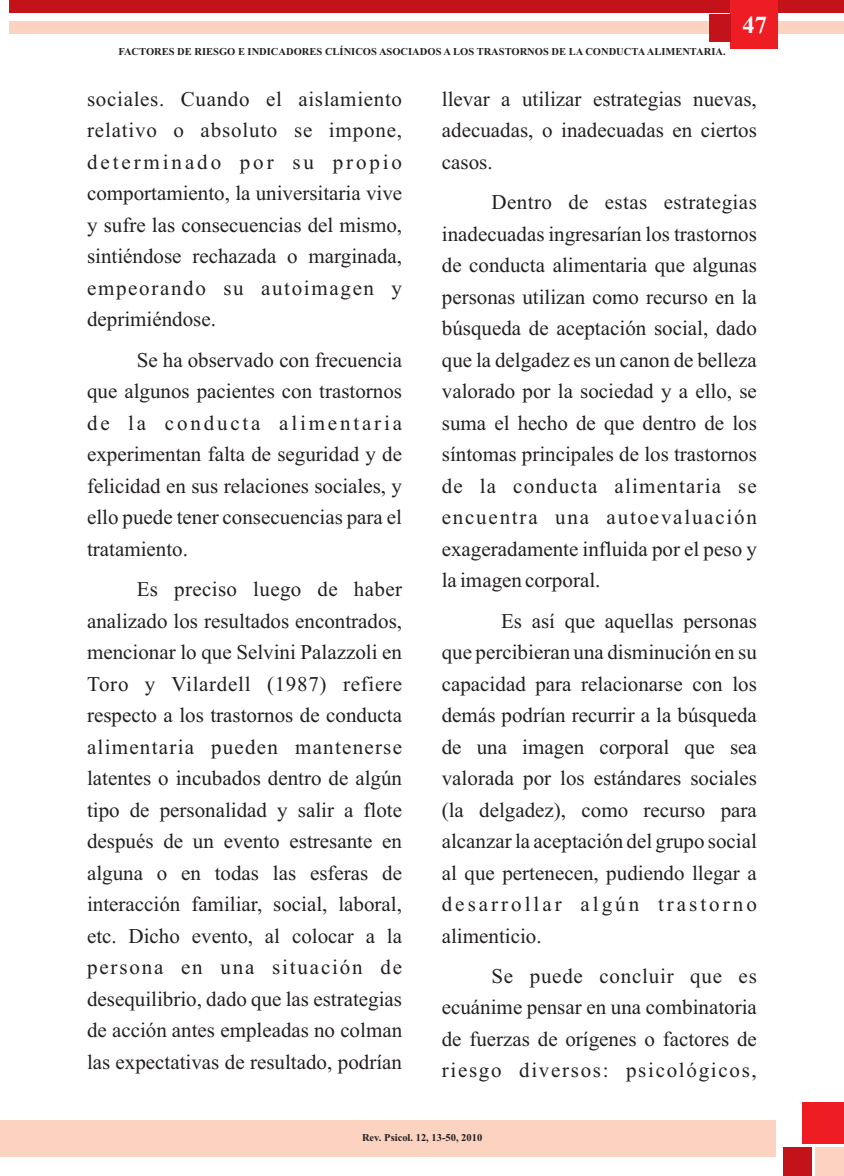
<style>
.page{position:relative;width:844px;height:1176px;background:#fff}
.page>*{position:absolute;margin:0;border:0;box-sizing:border-box;transform-origin:0 0}
.t1{font:700 24.5px "Times New Roman";color:#fff}
.t2{font:21px/31.5px "Times New Roman";color:#231f20;text-align:justify}
.t3{font:700 10.5px "Times New Roman";color:#231f20}
</style>
<div class="page">
<div style="left:0;top:1120px;width:775px;height:37px;background:#fcd2c0"></div>
<div style="left:815px;top:1147px;width:28px;height:29px;background:#fcd2c0"></div>
<div style="left:802px;top:1101px;width:41px;height:42px;background:#ee1d23"></div>
<div style="left:783px;top:1147px;width:28px;height:29px;background:#c4121a"></div>
<div style="left:10px;top:0;width:833px;height:13px;background:#c4121a"></div>
<div style="left:10px;top:21px;width:833px;height:13px;background:#fcd2c0"></div>
<div style="left:730px;top:0;width:48px;height:49px;background:#ee1d23"></div>
<div style="left:708px;top:15px;width:22px;height:27px;background:#c4121a"></div>
<p class="t3" style="left:118px;top:48px;width:608px">FACTORES DE RIESGO E INDICADORES CLÍNICOS ASOCIADOS A LOS TRASTORNOS DE LA CONDUCTAALIMENTARIA.</p>
<p class="t1" style="left:742px;top:16px;width:26px">47</p>
<p class="t2" style="left:87px;top:85px;width:316px">sociales. Cuando el aislamiento relativo o absoluto se impone, determinado por su propio comportamiento, la universitaria vive y sufre las consecuencias del mismo, sintiéndose rechazada o marginada, empeorando su autoimagen y deprimiéndose.</p>
<p class="t2" style="left:87px;top:346px;width:316px;text-indent:50px">Se ha observado con frecuencia que algunos pacientes con trastornos de la conducta alimentaria experimentan falta de seguridad y de felicidad en sus relaciones sociales, y ello puede tener consecuencias para el tratamiento.</p>
<p class="t2" style="left:87px;top:575px;width:316px;text-indent:50px">Es preciso luego de haber analizado los resultados encontrados, mencionar lo que Selvini Palazzoli en Toro y Vilardell (1987) refiere respecto a los trastornos de conducta alimentaria pueden mantenerse latentes o incubados dentro de algún tipo de personalidad y salir a flote después de un evento estresante en alguna o en todas las esferas de interacción familiar, social, laboral, etc. Dicho evento, al colocar a la persona en una situación de desequilibrio, dado que las estrategias de acción antes empleadas no colman las expectativas de resultado, podrían</p>
<p class="t2" style="left:441px;top:85px;width:316px">llevar a utilizar estrategias nuevas, adecuadas, o inadecuadas en ciertos casos.</p>
<p class="t2" style="left:441px;top:188px;width:316px;text-indent:50px">Dentro de estas estrategias inadecuadas ingresarían los trastornos de conducta alimentaria que algunas personas utilizan como recurso en la búsqueda de aceptación social, dado que la delgadez es un canon de belleza valorado por la sociedad y a ello, se suma el hecho de que dentro de los síntomas principales de los trastornos de la conducta alimentaria se encuentra una autoevaluación exageradamente influida por el peso y la imagen corporal.</p>
<p class="t2" style="left:441px;top:607px;width:316px;text-indent:59px">Es así que aquellas personas que percibieran una disminución en su capacidad para relacionarse con los demás podrían recurrir a la búsqueda de una imagen corporal que sea valorada por los estándares sociales (la delgadez), como recurso para alcanzar la aceptación del grupo social al que pertenecen, pudiendo llegar a desarrollar algún trastorno alimenticio.</p>
<p class="t2" style="left:441px;top:962px;width:316px;text-indent:50px">Se puede concluir que es ecuánime pensar en una combinatoria de fuerzas de orígenes o factores de riesgo diversos: psicológicos,</p>
<p class="t3" style="left:362px;top:1134px;width:122px">Rev. Psicol. 12, 13-50, 2010</p>
</div>
